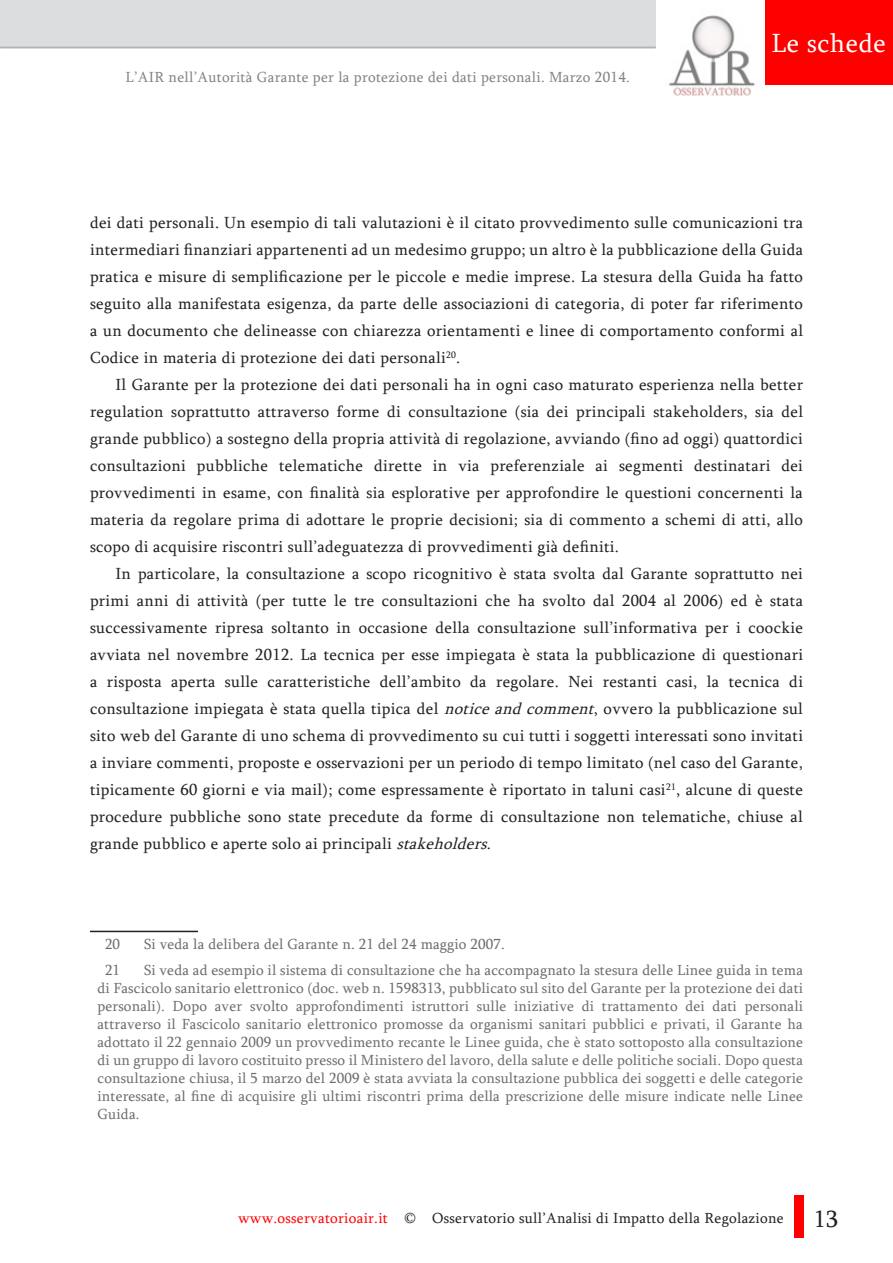
<style>
.page{position:relative;width:893px;height:1263px;background:#fff}
.page>*{position:absolute;margin:0;border:0;box-sizing:border-box;transform-origin:0 0}
.t1{font:27px "Sylfaen";letter-spacing:.02em;color:#fff}
.Note_testo{font:16.5px/27px "Sylfaen";letter-spacing:.02em;color:#231f20;text-align:justify}
.Note_testo-2{font:15px/18px "Sylfaen";letter-spacing:.01em;color:#6c6d70;text-align:justify}
.t2{font:15px "Sylfaen";letter-spacing:.02em;color:#231f20}
.t3{font:15px "Sylfaen";letter-spacing:.02em;color:#808285}
.s1{font-style:italic}
.s2{color:#f00}
.s3{font-size:24px}
</style>
<div class="page">
<div style="left:765px;top:0;width:128px;height:84px;background:#f00"></div>
<img style="left:655px;top:0;width:100px;height:96px">
<div style="left:0;top:0;width:655px;height:48px;background:#dcdddf"></div>
<img style="left:794px;top:1195px;width:9px;height:42px">
<hr style="left:0;top:47px;width:656px;height:1px;background:#b2b3b7">
<hr style="left:90px;top:931px;width:108px;height:1px;background:#231f20">
<p class="t3" style="left:126px;top:67px;width:506px">L’AIR nell’Autorità Garante per la protezione dei dati personali. Marzo 2014.</p>
<h1 class="t1" style="left:771px;top:25px;width:116px">Le schede</h1>
<p class="Note_testo" style="left:90px;top:209px;width:715px">dei dati personali. Un esempio di tali valutazioni è il citato provvedimento sulle comunicazioni tra intermediari finanziari appartenenti ad un medesimo gruppo; un altro è la pubblicazione della Guida pratica e misure di semplificazione per le piccole e medie imprese. La stesura della Guida ha fatto seguito alla manifestata esigenza, da parte delle associazioni di categoria, di poter far riferimento a un documento che delineasse con chiarezza orientamenti e linee di comportamento conformi al Codice in materia di protezione dei dati personali<sup>20</sup>.</p>
<p class="Note_testo" style="left:90px;top:371px;width:715px;text-indent:26px">Il Garante per la protezione dei dati personali ha in ogni caso maturato esperienza nella better regulation soprattutto attraverso forme di consultazione (sia dei principali stakeholders, sia del grande pubblico) a sostegno della propria attività di regolazione, avviando (fino ad oggi) quattordici consultazioni pubbliche telematiche dirette in via preferenziale ai segmenti destinatari dei provvedimenti in esame, con finalità sia esplorative per approfondire le questioni concernenti la materia da regolare prima di adottare le proprie decisioni; sia di commento a schemi di atti, allo scopo di acquisire riscontri sull’adeguatezza di provvedimenti già definiti.</p>
<p class="Note_testo" style="left:90px;top:560px;width:715px;text-indent:26px">In particolare, la consultazione a scopo ricognitivo è stata svolta dal Garante soprattutto nei primi anni di attività (per tutte le tre consultazioni che ha svolto dal 2004 al 2006) ed è stata successivamente ripresa soltanto in occasione della consultazione sull’informativa per i coockie avviata nel novembre 2012. La tecnica per esse impiegata è stata la pubblicazione di questionari a risposta aperta sulle caratteristiche dell’ambito da regolare. Nei restanti casi, la tecnica di consultazione impiegata è stata quella tipica del <span class="s1">noticeandcomment</span>, ovvero la pubblicazione sul sito web del Garante di uno schema di provvedimento su cui tutti i soggetti interessati sono invitati a inviare commenti, proposte e osservazioni per un periodo di tempo limitato (nel caso del Garante, tipicamente 60 giorni e via mail); come espressamente è riportato in taluni casi<sup>21</sup>, alcune di queste procedure pubbliche sono state precedute da forme di consultazione non telematiche, chiuse al grande pubblico e aperte solo ai principali <span class="s1">stakeholders</span>.</p>
<p class="Note_testo-2" style="left:105px;top:935px;width:17px">20</p>
<p class="Note_testo-2" style="left:144px;top:935px;width:362px">Si veda la delibera del Garante n. 21 del 24 maggio 2007.</p>
<p class="Note_testo-2" style="left:105px;top:960px;width:17px">21</p>
<p class="Note_testo-2" style="left:98px;top:960px;width:707px;text-indent:46px">Si veda ad esempio il sistema di consultazione che ha accompagnato la stesura delle Linee guida in tema di Fascicolo sanitario elettronico (doc. web n. 1598313, pubblicato sul sito del Garante per la protezione dei dati personali). Dopo aver svolto approfondimenti istruttori sulle iniziative di trattamento dei dati personali attraverso il Fascicolo sanitario elettronico promosse da organismi sanitari pubblici e privati, il Garante ha adottato il 22 gennaio 2009 un provvedimento recante le Linee guida, che è stato sottoposto alla consultazione di un gruppo di lavoro costituito presso il Ministero del lavoro, della salute e delle politiche sociali. Dopo questa consultazione chiusa, il 5 marzo del 2009 è stata avviata la consultazione pubblica dei soggetti e delle categorie interessate, al fine di acquisire gli ultimi riscontri prima della prescrizione delle misure indicate nelle Linee Guida.</p>
<p class="t2" style="left:238px;top:1208px;width:602px"><span class="s2">www.osservatorioair.it</span> © Osservatorio sull’Analisi di Impatto della Regolazione <span class="s3">13</span></p>
</div>
